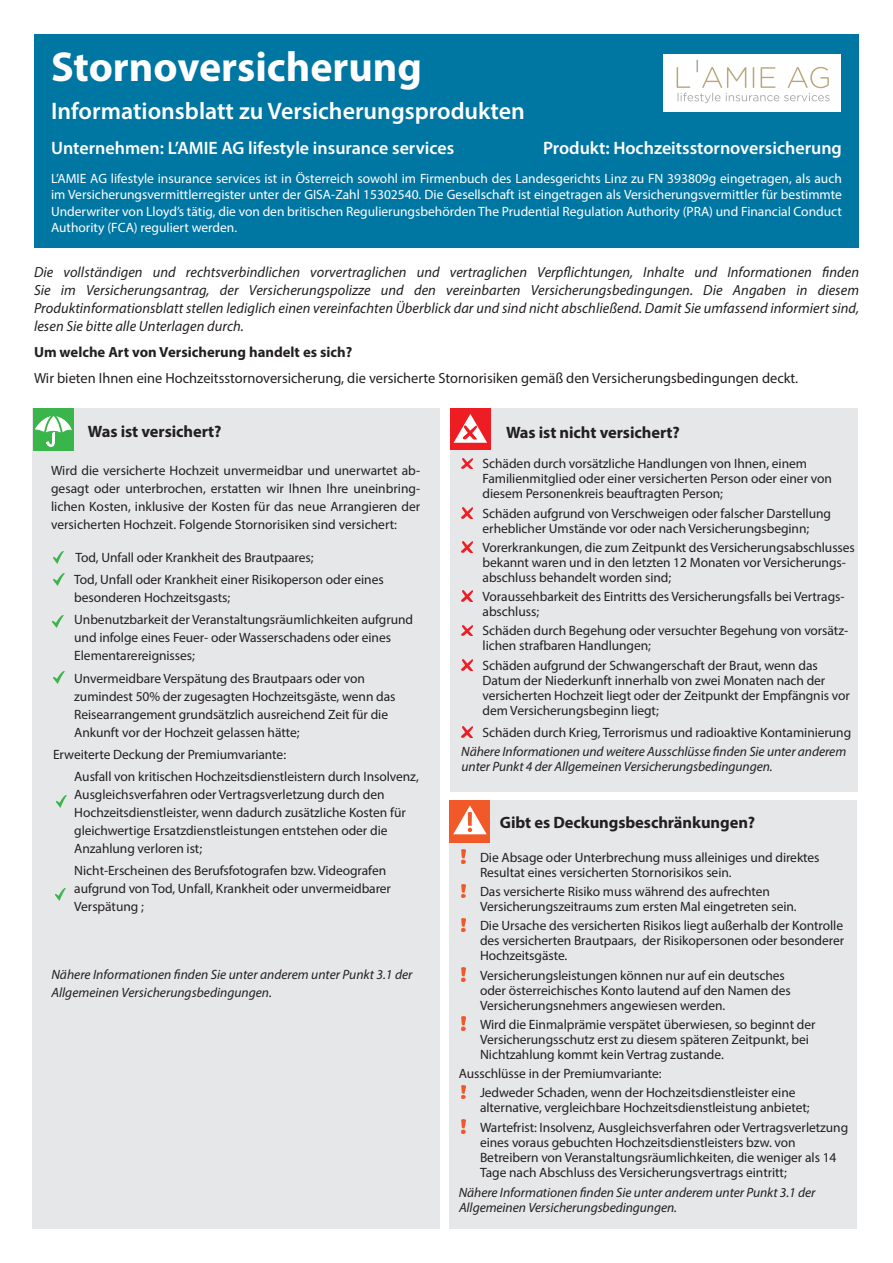
<style>
.page{position:relative;width:893px;height:1263px;background:#fff}
.page>*{position:absolute;margin:0;border:0;box-sizing:border-box;transform-origin:0 0}
.t1{font:700 42px "Myriad Pro";color:#fff}
.t2{font:600 24px "Myriad Pro";color:#fff}
.t3{font:600 18px "Myriad Pro";color:#fff}
.t4{font:700 16.5px "Myriad Pro";letter-spacing:-.005em;color:#231f20}
.t5{font:italic 14.7px/18px "Myriad Pro";letter-spacing:.005em;color:#231f20;text-align:justify}
.t6{font:14.7px "Myriad Pro";color:#231f20}
.t7{font:700 14.7px "Myriad Pro";color:#231f20}
.t8{font:13.5px/15px "Myriad Pro";letter-spacing:-.005em;color:#231f20}
.t9{font:13.5px/16.5px "Myriad Pro";color:#fff;text-align:justify}
.t10{font:italic 13.5px/15px "Myriad Pro";letter-spacing:-.005em;color:#231f20}
</style>
<div class="page">
<div style="left:34px;top:34px;width:825px;height:213px;background:#0076a3"></div>
<div style="left:33px;top:408px;width:407px;height:821px;background:#e6e7e9"></div>
<div style="left:449px;top:800px;width:408px;height:429px;background:#e6e7e9"></div>
<div style="left:450px;top:409px;width:407px;height:383px;background:#e6e7e9"></div>
<div style="left:33px;top:408px;width:41px;height:43px;background:#3ab54a"></div>
<svg style="left:35px;top:412px;width:37px;height:35px"></svg>
<div style="left:450px;top:408px;width:41px;height:41px;background:#ee1d23"></div>
<svg style="left:454px;top:414px;width:33px;height:29px"></svg>
<div style="left:449px;top:800px;width:41px;height:42px;background:#f15929"></div>
<svg style="left:453px;top:805px;width:34px;height:29px"></svg>
<svg style="left:461px;top:458px;width:11px;height:11px"></svg>
<svg style="left:461px;top:507px;width:11px;height:11px"></svg>
<svg style="left:461px;top:541px;width:11px;height:11px"></svg>
<svg style="left:461px;top:591px;width:11px;height:11px"></svg>
<svg style="left:461px;top:625px;width:11px;height:11px"></svg>
<svg style="left:461px;top:659px;width:11px;height:11px"></svg>
<svg style="left:461px;top:726px;width:11px;height:11px"></svg>
<svg style="left:53px;top:551px;width:11px;height:12px"></svg>
<svg style="left:462px;top:850px;width:3px;height:13px"></svg>
<svg style="left:462px;top:884px;width:3px;height:13px"></svg>
<img style="left:462px;top:918px;width:3px;height:14px">
<svg style="left:462px;top:968px;width:3px;height:13px"></svg>
<svg style="left:462px;top:1017px;width:3px;height:13px"></svg>
<img style="left:462px;top:1085px;width:3px;height:14px">
<svg style="left:462px;top:1120px;width:3px;height:13px"></svg>
<div style="left:663px;top:54px;width:178px;height:58px;background:#fff"></div>
<svg style="left:677px;top:60px;width:153px;height:43px"></svg>
<svg style="left:54px;top:574px;width:10px;height:11px"></svg>
<svg style="left:54px;top:671px;width:10px;height:12px"></svg>
<svg style="left:53px;top:616px;width:10px;height:12px"></svg>
<svg style="left:56px;top:795px;width:11px;height:12px"></svg>
<svg style="left:55px;top:889px;width:11px;height:11px"></svg>
<h1 class="t1" style="left:51px;top:39px;width:373px">Stornoversicherung</h1>
<h2 class="t2" style="left:51px;top:96px;width:475px">Informationsblatt zu Versicherungsprodukten</h2>
<h3 class="t3" style="left:51px;top:136px;width:405px">Unternehmen: L’AMIE AG lifestyle insurance services</h3>
<h3 class="t3" style="left:543px;top:136px;width:300px">Produkt: Hochzeitsstornoversicherung</h3>
<p class="t9" style="left:51px;top:170px;width:792px">L’AMIE AG lifestyle insurance services ist in Österreich sowohl im Firmenbuch des Landesgerichts Linz zu FN 393809g eingetragen, als auch im Versicherungsvermittlerregister unter der GISA-Zahl 15302540. Die Gesellschaft ist eingetragen als Versicherungsvermittler für bestimmte Underwriter von Lloyd’s tätig, die von den britischen Regulierungsbehörden The Prudential Regulation Authority (PRA) und Financial Conduct Authority (FCA) reguliert werden.</p>
<p class="t5" style="left:34px;top:263px;width:826px">Die vollständigen und rechtsverbindlichen vorvertraglichen und vertraglichen Verpflichtungen, Inhalte und Informationen finden Sie im Versicherungsantrag, der Versicherungspolizze und den vereinbarten Versicherungsbedingungen. Die Angaben in diesem Produktinformationsblatt stellen lediglich einen vereinfachten Überblick dar und sind nicht abschließend. Damit Sie umfassend informiert sind, lesen Sie bitte alle Unterlagen durch.</p>
<p class="t7" style="left:34px;top:343px;width:320px">Um welche Art von Versicherung handelt es sich?</p>
<p class="t6" style="left:34px;top:369px;width:766px">Wir bieten Ihnen eine Hochzeitsstornoversicherung, die versicherte Stornorisiken gemäß den Versicherungsbedingungen deckt.</p>
<p class="t4" style="left:88px;top:421px;width:135px">Was ist versichert?</p>
<p class="t8" style="left:51px;top:461px;width:371px;line-height:18px;text-align:justify">Wird die versicherte Hochzeit unvermeidbar und unerwartet ab&shy;gesagt oder unterbrochen, erstatten wir Ihnen Ihre uneinbring&shy;lichen Kosten, inklusive der Kosten für das neue Arrangieren der versicherten Hochzeit. Folgende Stornorisiken sind versichert:</p>
<p class="t8" style="left:74px;top:546px;width:311px;line-height:22.2px">Tod, Unfall oder Krankheit des Brautpaares;<br>Tod, Unfall oder Krankheit einer Risikoperson oder eines</p>
<p class="t8" style="left:74px;top:586px;width:340px;line-height:22.2px">besonderen Hochzeitsgasts;<br>Unbenutzbarkeit der Veranstaltungsräumlichkeiten aufgrund</p>
<p class="t8" style="left:74px;top:629px;width:318px;line-height:18px">und infolge eines Feuer- oder Wasserschadens oder eines<br>Elementarereignisses;</p>
<p class="t8" style="left:74px;top:669px;width:323px;line-height:18px">Unvermeidbare Verspätung des Brautpaars oder von zumindest 50% der zugesagten Hochzeitsgäste, wenn das Reisearrangement grundsätzlich ausreichend Zeit für die Ankunft vor der Hochzeit gelassen hätte;</p>
<p class="t8" style="left:74px;top:743px;width:346px;line-height:22.2px;text-indent:-21px">Erweiterte Deckung der Premiumvariante:<br>Ausfall von kritischen Hochzeitsdienstleistern durch Insolvenz,</p>
<p class="t8" style="left:74px;top:785px;width:333px;line-height:18px">Ausgleichsverfahren oder Vertragsverletzung durch den Hochzeitsdienstleister, wenn dadurch zusätzliche Kosten für gleichwertige Ersatzdienstleistungen entstehen oder die Anzahlung verloren ist;</p>
<p class="t8" style="left:74px;top:862px;width:318px;line-height:18px">Nicht-Erscheinen des Berufsfotografen bzw. Videografen aufgrund von Tod, Unfall, Krankheit oder unvermeidbarer<br>Verspätung ;</p>
<p class="t10" style="left:51px;top:965px;width:363px;line-height:18px">Nähere Informationen finden Sie unter anderem unter Punkt 3.1 der<br>Allgemeinen Versicherungsbedingungen.</p>
<p class="t4" style="left:506px;top:422px;width:175px">Was ist nicht versichert?</p>
<p class="t8" style="left:483px;top:456px;width:351px">Schäden durch vorsätzliche Handlungen von Ihnen, einem<br>Familienmitglied oder einer versicherten Person oder einer von diesem Personenkreis beauftragten Person;</p>
<p class="t8" style="left:483px;top:505px;width:350px">Schäden aufgrund von Verschweigen oder falscher Darstellung erheblicher Umstände vor oder nach Versicherungsbeginn;</p>
<p class="t8" style="left:483px;top:540px;width:374px">Vorerkrankungen, die zum Zeitpunkt des Versicherungsabschlusses bekannt waren und in den letzten 12 Monaten vor Versicherungs&shy;abschluss behandelt worden sind;</p>
<p class="t8" style="left:483px;top:589px;width:363px">Voraussehbarkeit des Eintritts des Versicherungsfalls bei Vertrags&shy;abschluss;</p>
<p class="t8" style="left:483px;top:623px;width:367px">Schäden durch Begehung oder versuchter Begehung von vorsätz&shy;lichen strafbaren Handlungen;</p>
<p class="t8" style="left:483px;top:657px;width:369px">Schäden aufgrund der Schwangerschaft der Braut, wenn das Datum der Niederkunft innerhalb von zwei Monaten nach der versicherten Hochzeit liegt oder der Zeitpunkt der Empfängnis vor dem Versicherungsbeginn liegt;</p>
<p class="t8" style="left:483px;top:725px;width:370px">Schäden durch Krieg, Terrorismus und radioaktive Kontaminierung</p>
<p class="t10" style="left:461px;top:744px;width:386px">Nähere Informationen und weitere Ausschlüsse finden Sie unter anderem unter Punkt 4 der Allgemeinen Versicherungsbedingungen.</p>
<p class="t4" style="left:500px;top:812px;width:257px">Gibt es Deckungsbeschränkungen?</p>
<p class="t8" style="left:480px;top:849px;width:341px">Die Absage oder Unterbrechung muss alleiniges und direktes<br>Resultat eines versicherten Stornorisikos sein.</p>
<p class="t8" style="left:480px;top:884px;width:318px">Das versicherte Risiko muss während des aufrechten<br>Versicherungszeitraums zum ersten Mal eingetreten sein.</p>
<p class="t8" style="left:480px;top:918px;width:366px;text-align:justify">Die Ursache des versicherten Risikos liegt außerhalb der Kontrolle des versicherten Brautpaars, der Risikopersonen oder besonderer Hochzeitsgäste.</p>
<p class="t8" style="left:480px;top:967px;width:312px">Versicherungsleistungen können nur auf ein deutsches oder österreichisches Konto lautend auf den Namen des<br>Versicherungsnehmers angewiesen werden.</p>
<p class="t8" style="left:480px;top:1016px;width:337px">Wird die Einmalprämie verspätet überwiesen, so beginnt der<br>Versicherungsschutz erst zu diesem späteren Zeitpunkt, bei<br>Nichtzahlung kommt kein Vertrag zustande.</p>
<p class="t8" style="left:480px;top:1064px;width:317px;line-height:19.2px;text-indent:-21px">Ausschlüsse in der Premiumvariante:<br>Jedweder Schaden, wenn der Hochzeitsdienstleister eine</p>
<p class="t8" style="left:480px;top:1098px;width:370px;line-height:19.2px">alternative, vergleichbare Hochzeitsdienstleistung anbietet;<br>Wartefrist: Insolvenz, Ausgleichsverfahren oder Vertragsverletzung</p>
<p class="t8" style="left:480px;top:1134px;width:358px">eines voraus gebuchten Hochzeitsdienstleisters bzw. von<br>Betreibern von Veranstaltungsräumlichkeiten, die weniger als 14<br>Tage nach Abschluss des Versicherungsvertrags eintritt;</p>
<p class="t10" style="left:459px;top:1185px;width:358px">Nähere Informationen finden Sie unter anderem unter Punkt 3.1 der<br>Allgemeinen Versicherungsbedingungen.</p>
</div>
